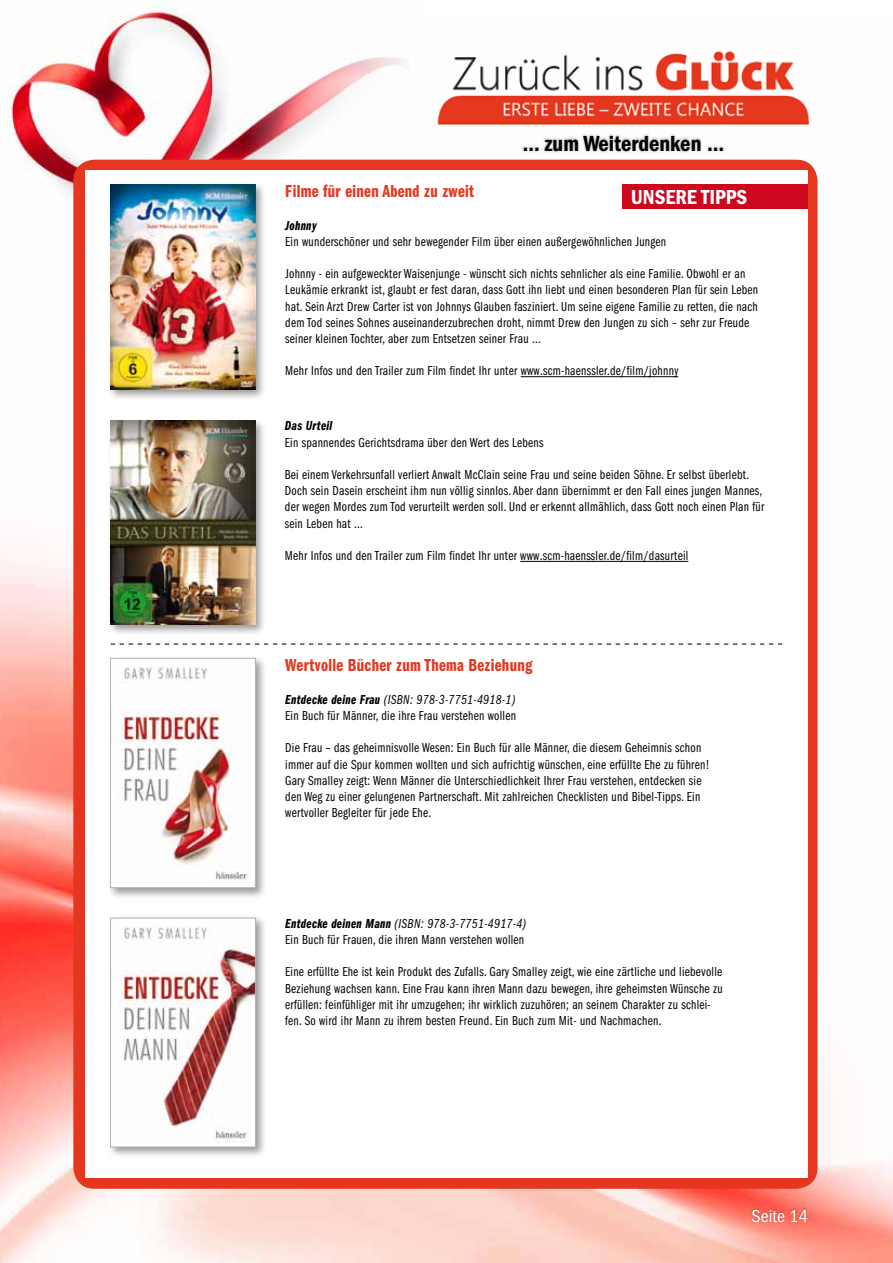
<style>
.page{position:relative;width:893px;height:1263px;background:#fff}
.page>*{position:absolute;margin:0;border:0;box-sizing:border-box;transform-origin:0 0}
.t1{font:600 condensed 22.5px "Franklin Gothic LT";color:#000}
._02_Headline{font:600 condensed 21px "Franklin Gothic LT";color:#fff}
.t2{font:18px "Franklin Gothic LT Demi Cmpr";letter-spacing:.02em;color:#e5371f}
.t3{font:condensed 18px "Franklin Gothic LT";color:#fff}
.t4{font:13.5px/16.2px "Franklin Gothic LT Book Cmpr";letter-spacing:.02em;color:#000}
.t5{font:13.5px "Franklin Gothic LT Book Cmpr Ital";letter-spacing:.02em;color:#000}
.t6{font:13.5px "Franklin Gothic LT Demi Cmpr Ital";letter-spacing:.02em;color:#000}
.s1{font-family:"Franklin Gothic LT Demi Cmpr Ital"}
</style>
<div class="page">
<img style="left:0;top:159px;width:893px;height:1104px">
<img style="left:0;top:0;width:434px;height:296px">
<div style="left:73px;top:160px;width:744px;height:1029px;background:#e5371f;border-radius:21px"></div>
<div style="left:85px;top:170px;width:723px;height:1008px;background:#fff"></div>
<img style="left:410px;top:44px;width:400px;height:105px">
<div style="left:521px;top:133px;width:204px;height:20px;background:#30302f;opacity:.37"></div>
<div style="left:622px;top:184px;width:186px;height:25px;background:#cd071e"></div>
<div style="left:107px;top:655px;width:160px;height:244px;background:#000;opacity:.4"></div>
<img style="left:112px;top:660px;width:142px;height:226px">
<div style="left:110px;top:658px;width:146px;height:230px;border:1px solid #b1b3b4"></div>
<div style="left:107px;top:914px;width:160px;height:245px;background:#000;opacity:.4"></div>
<img style="left:112px;top:920px;width:142px;height:225px">
<div style="left:110px;top:918px;width:146px;height:229px;border:1px solid #b1b3b4"></div>
<div style="left:750px;top:1207px;width:59px;height:16px;background:#30302f;opacity:.37"></div>
<div style="left:108px;top:418px;width:158px;height:218px;background:#000;opacity:.4"></div>
<img style="left:110px;top:421px;width:145px;height:204px">
<hr style="left:520px;top:561px;width:168px;height:1px;background:#000">
<svg style="left:111px;top:644px;width:671px;height:1px"></svg>
<div style="left:108px;top:182px;width:159px;height:218px;background:#000;opacity:.4"></div>
<img style="left:111px;top:184px;width:144px;height:205px">
<hr style="left:521px;top:376px;width:157px;height:1px;background:#000">
<h1 class="t1" style="left:523px;top:130px;width:203px">... zum Weiterdenken ...</h1>
<p class="_02_Headline" style="left:631px;top:185px;width:118px">UNSERE TIPPS</p>
<p class="t2" style="left:285px;top:181px;width:190px">Filme für einen Abend zu zweit</p>
<p class="t6" style="left:285px;top:217px;width:33px">Johnny</p>
<p class="t4" style="left:285px;top:233px;width:382px">Ein wunderschöner und sehr bewegender Film über einen außergewöhnlichen Jungen</p>
<p class="t4" style="left:285px;top:266px;width:474px">Johnny - ein aufgeweckter Waisenjunge - wünscht sich nichts sehnlicher als eine Familie. Obwohl er an Leukämie erkrankt ist, glaubt er fest daran, dass Gott ihn liebt und einen besonderen Plan für sein Leben hat. Sein Arzt Drew Carter ist von Johnnys Glauben fasziniert. Um seine eigene Familie zu retten, die nach dem Tod seines Sohnes auseinanderzubrechen droht, nimmt Drew den Jungen zu sich – sehr zur Freude seiner kleinen Tochter, aber zum Entsetzen seiner Frau ...</p>
<p class="t4" style="left:285px;top:363px;width:394px">Mehr Infos und den Trailer zum Film findet Ihr unter www.scm-haenssler.de/film/johnny</p>
<p class="t6" style="left:285px;top:418px;width:49px">Das Urteil</p>
<p class="t4" style="left:285px;top:434px;width:260px">Ein spannendes Gerichtsdrama über den Wert des Lebens</p>
<p class="t4" style="left:285px;top:467px;width:481px">Bei einem Verkehrsunfall verliert Anwalt McClain seine Frau und seine beiden Söhne. Er selbst überlebt.<br>Doch sein Dasein erscheint ihm nun völlig sinnlos. Aber dann übernimmt er den Fall eines jungen Mannes, der wegen Mordes zum Tod verurteilt werden soll. Und er erkennt allmählich, dass Gott noch einen Plan für sein Leben hat ...</p>
<p class="t4" style="left:285px;top:548px;width:405px">Mehr Infos und den Trailer zum Film findet Ihr unter www.scm-haenssler.de/film/dasurteil</p>
<p class="t2" style="left:285px;top:655px;width:249px">Wertvolle Bücher zum Thema Beziehung</p>
<p class="t5" style="left:285px;top:692px;width:232px"><span class="s1">Entdecke deine Frau</span> (ISBN: 978-3-7751-4918-1)</p>
<p class="t4" style="left:285px;top:708px;width:232px">Ein Buch für Männer, die ihre Frau verstehen wollen</p>
<p class="t4" style="left:285px;top:740px;width:426px">Die Frau – das geheimnisvolle Wesen: Ein Buch für alle Männer, die diesem Geheimnis schon immer auf die Spur kommen wollten und sich aufrichtig wünschen, eine erfüllte Ehe zu führen!<br>Gary Smalley zeigt: Wenn Männer die Unterschiedlichkeit Ihrer Frau verstehen, entdecken sie den Weg zu einer gelungenen Partnerschaft. Mit zahlreichen Checklisten und Bibel-Tipps. Ein wertvoller Begleiter für jede Ehe.</p>
<p class="t5" style="left:285px;top:916px;width:242px"><span class="s1">Entdecke deinen Mann</span> (ISBN: 978-3-7751-4917-4)</p>
<p class="t4" style="left:285px;top:932px;width:240px">Ein Buch für Frauen, die ihren Mann verstehen wollen</p>
<p class="t4" style="left:285px;top:964px;width:439px">Eine erfüllte Ehe ist kein Produkt des Zufalls. Gary Smalley zeigt, wie eine zärtliche und liebevolle Beziehung wachsen kann. Eine Frau kann ihren Mann dazu bewegen, ihre geheimsten Wünsche zu erfüllen: feinfühliger mit ihr umzugehen; ihr wirklich zuzuhören; an seinem Charakter zu schlei&shy;fen. So wird ihr Mann zu ihrem besten Freund. Ein Buch zum Mit- und Nachmachen.</p>
<p class="t3" style="left:752px;top:1205px;width:58px">Seite 14</p>
</div>
